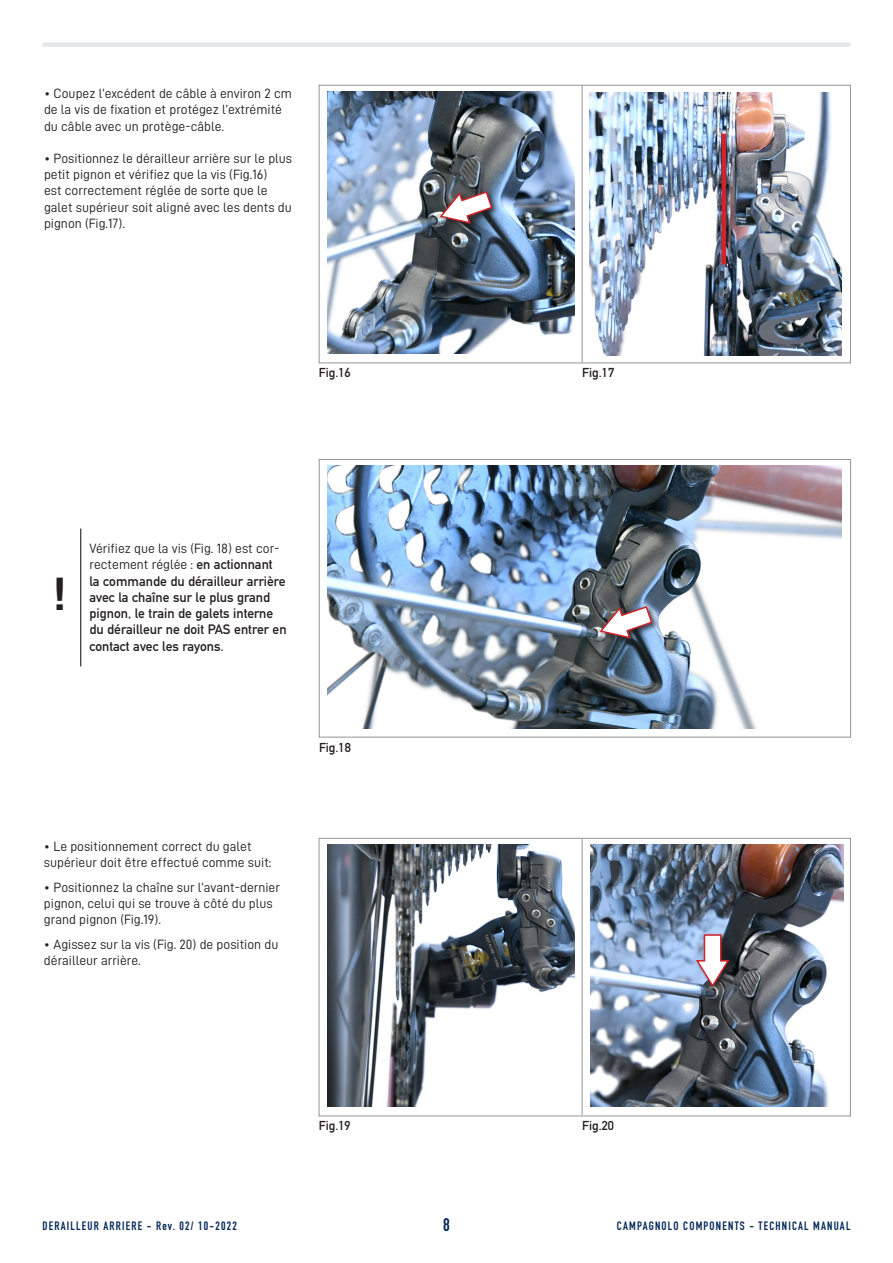
<style>
.page{position:relative;width:893px;height:1263px;background:#fff}
.page>*{position:absolute;margin:0;border:0;box-sizing:border-box;transform-origin:0 0}
.t1{font:700 condensed 45px "Helvetica Neue";color:#231f20}
.t2{font:700 18px "DIN Condensed";color:#022656}
.Normale{font:13.5px/16.2px "D DIN";color:#231f20}
.Normale-2{font:700 13.5px/16.2px "DIN Alternate";color:#231f20}
.t3{font:700 12.75px "DIN Alternate";color:#231f20}
.t4{font:700 12px "DIN Condensed";letter-spacing:.1em;color:#022656}
.s1{font-family:"D DIN";font-weight:400}
</style>
<div class="page">
<div style="left:43px;top:42px;width:808px;height:5px;background:#e6e7e9"></div>
<hr style="left:80px;top:528px;width:1px;height:138px;background:#231f20">
<div style="left:319px;top:85px;width:532px;height:278px;border:1px solid #939598"></div>
<img style="left:327px;top:92px;width:247px;height:262px">
<hr style="left:582px;top:85px;width:1px;height:277px;background:#939598">
<div style="left:439px;top:190px;width:60px;height:41px;background:#231f20;opacity:.75"></div>
<svg style="left:438px;top:190px;width:55px;height:35px"></svg>
<img style="left:590px;top:93px;width:252px;height:262px">
<hr style="left:722px;top:134px;width:4px;height:131px;background:#d1232a">
<div style="left:319px;top:459px;width:532px;height:278px;border:1px solid #939598"></div>
<img style="left:328px;top:466px;width:513px;height:262px">
<div style="left:319px;top:838px;width:532px;height:278px;border:1px solid #939598"></div>
<hr style="left:582px;top:838px;width:1px;height:277px;background:#939598">
<img style="left:328px;top:845px;width:246px;height:262px">
<img style="left:591px;top:845px;width:252px;height:262px">
<div style="left:695px;top:932px;width:41px;height:62px;background:#231f20;opacity:.75"></div>
<svg style="left:694px;top:933px;width:37px;height:56px"></svg>
<div style="left:599px;top:605px;width:60px;height:41px;background:#231f20;opacity:.75"></div>
<svg style="left:598px;top:605px;width:55px;height:35px"></svg>
<p class="Normale" style="left:44px;top:85px;width:250px">• Coupez l’excédent de câble à environ 2 cm de la vis de fixation et protégez l’extrémité du câble avec un protège-câble.</p>
<p class="Normale" style="left:44px;top:150px;width:250px">• Positionnez le dérailleur arrière sur le plus petit pignon et vérifiez que la vis (Fig.16)<br>est correctement réglée de sorte que le galet supérieur soit aligné avec les dents du pignon (Fig.17).</p>
<p class="t3" style="left:319px;top:363px;width:33px">Fig.16</p>
<p class="t3" style="left:582px;top:363px;width:33px">Fig.17</p>
<p class="t1" style="left:53px;top:557px;width:15px">!</p>
<p class="Normale-2" style="left:89px;top:539px;width:199px"><span class="s1">Vérifiez que la vis (Fig. 18) est cor&shy;rectement réglée :</span> en actionnant<br>la commande du dérailleur arrière avec la chaîne sur le plus grand pignon, le train de galets interne du dérailleur ne doit PAS entrer en contact avec les rayons.</p>
<p class="Normale" style="left:44px;top:838px;width:229px">• Le positionnement correct du galet supérieur doit être effectué comme suit:</p>
<p class="Normale" style="left:44px;top:879px;width:237px">• Positionnez la chaîne sur l’avant-dernier pignon, celui qui se trouve à côté du plus grand pignon (Fig.19).</p>
<p class="Normale" style="left:44px;top:936px;width:236px">• Agissez sur la vis (Fig. 20) de position du dérailleur arrière.</p>
<p class="t3" style="left:319px;top:737px;width:33px">Fig.18</p>
<p class="t4" style="left:43px;top:1217px;width:196px">DERAILLEUR ARRIERE - Rev. 02/ 10-2022</p>
<p class="t3" style="left:319px;top:1116px;width:33px">Fig.19</p>
<p class="t3" style="left:582px;top:1116px;width:33px">Fig.20</p>
<p class="t2" style="left:443px;top:1213px;width:8px">8</p>
<p class="t4" style="left:617px;top:1217px;width:235px">CAMPAGNOLO COMPONENTS - TECHNICAL MANUAL</p>
</div>
